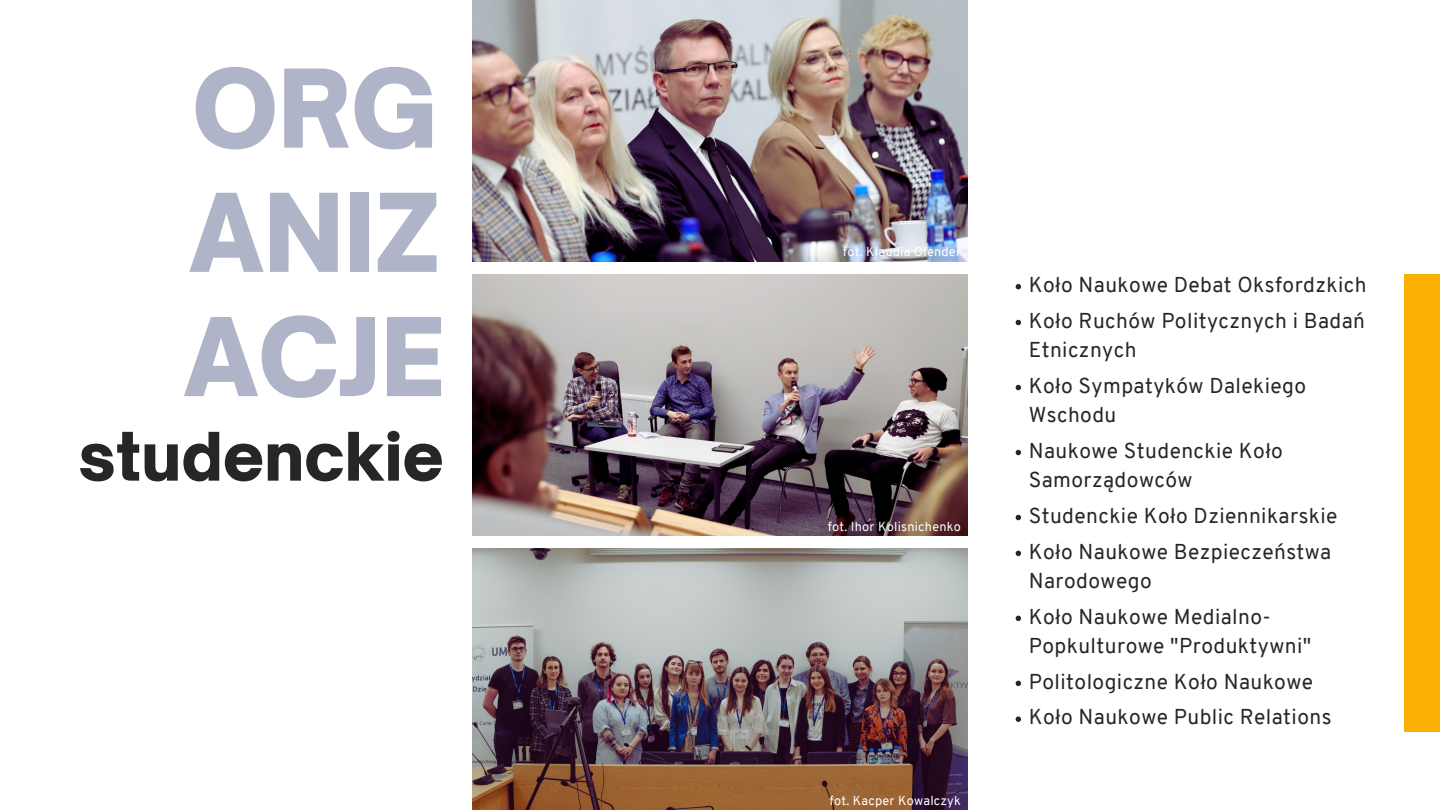
<style>
.page{position:relative;width:1440px;height:810px;background:#fff}
.page>*{position:absolute;margin:0;border:0;box-sizing:border-box;transform-origin:0 0}
.t1{font:900 103.7px/124.2px "Open Sauce One";color:#afb4c8;text-align:justify}
.t2{font:900 64px "Open Sauce One";color:#272626}
.t3{font:21px/29.2px "Overpass";letter-spacing:.02em;color:#272626}
.t4{font:12.7px "Overpass";letter-spacing:.02em;color:#fff}
</style>
<div class="page">
<img style="left:473px;top:0;width:495px;height:261px">
<img style="left:473px;top:274px;width:495px;height:261px">
<img style="left:473px;top:549px;width:495px;height:261px">
<div style="left:1404px;top:274px;width:36px;height:458px;background:#fcaf03"></div>
<svg style="left:1016px;top:284px;width:5px;height:5px"></svg>
<svg style="left:1016px;top:320px;width:5px;height:5px"></svg>
<svg style="left:1016px;top:385px;width:5px;height:5px"></svg>
<svg style="left:1016px;top:450px;width:5px;height:5px"></svg>
<svg style="left:1016px;top:515px;width:5px;height:5px"></svg>
<svg style="left:1016px;top:551px;width:5px;height:5px"></svg>
<svg style="left:1016px;top:616px;width:5px;height:5px"></svg>
<svg style="left:1016px;top:681px;width:5px;height:5px"></svg>
<svg style="left:1016px;top:716px;width:5px;height:6px"></svg>
<p class="t1" style="left:184px;top:46px;width:263px">ORG ANIZ ACJE</p>
<p class="t2" style="left:78px;top:417px;width:367px">studenckie</p>
<p class="t4" style="left:843px;top:247px;width:120px">fot. Klaudia Olender</p>
<p class="t4" style="left:828px;top:521px;width:135px">fot. Ihor Kolisnichenko</p>
<p class="t4" style="left:830px;top:796px;width:133px">fot. Kacper Kowalczyk</p>
<p class="t3" style="left:1029px;top:272px;width:339px">Koło Naukowe Debat Oksfordzkich</p>
<p class="t3" style="left:1029px;top:308px;width:338px">Koło Ruchów Politycznych i Badań<br>Etnicznych</p>
<p class="t3" style="left:1029px;top:373px;width:279px">Koło Sympatyków Dalekiego<br>Wschodu</p>
<p class="t3" style="left:1029px;top:438px;width:256px">Naukowe Studenckie Koło<br>Samorządowców</p>
<p class="t3" style="left:1029px;top:503px;width:310px">Studenckie Koło Dziennikarskie</p>
<p class="t3" style="left:1029px;top:539px;width:304px">Koło Naukowe Bezpieczeństwa<br>Narodowego</p>
<p class="t3" style="left:1029px;top:604px;width:284px">Koło Naukowe Medialno-<br>Popkulturowe "Produktywni"</p>
<p class="t3" style="left:1029px;top:669px;width:286px">Politologiczne Koło Naukowe</p>
<p class="t3" style="left:1029px;top:705px;width:304px">Koło Naukowe Public Relations</p>
</div>
